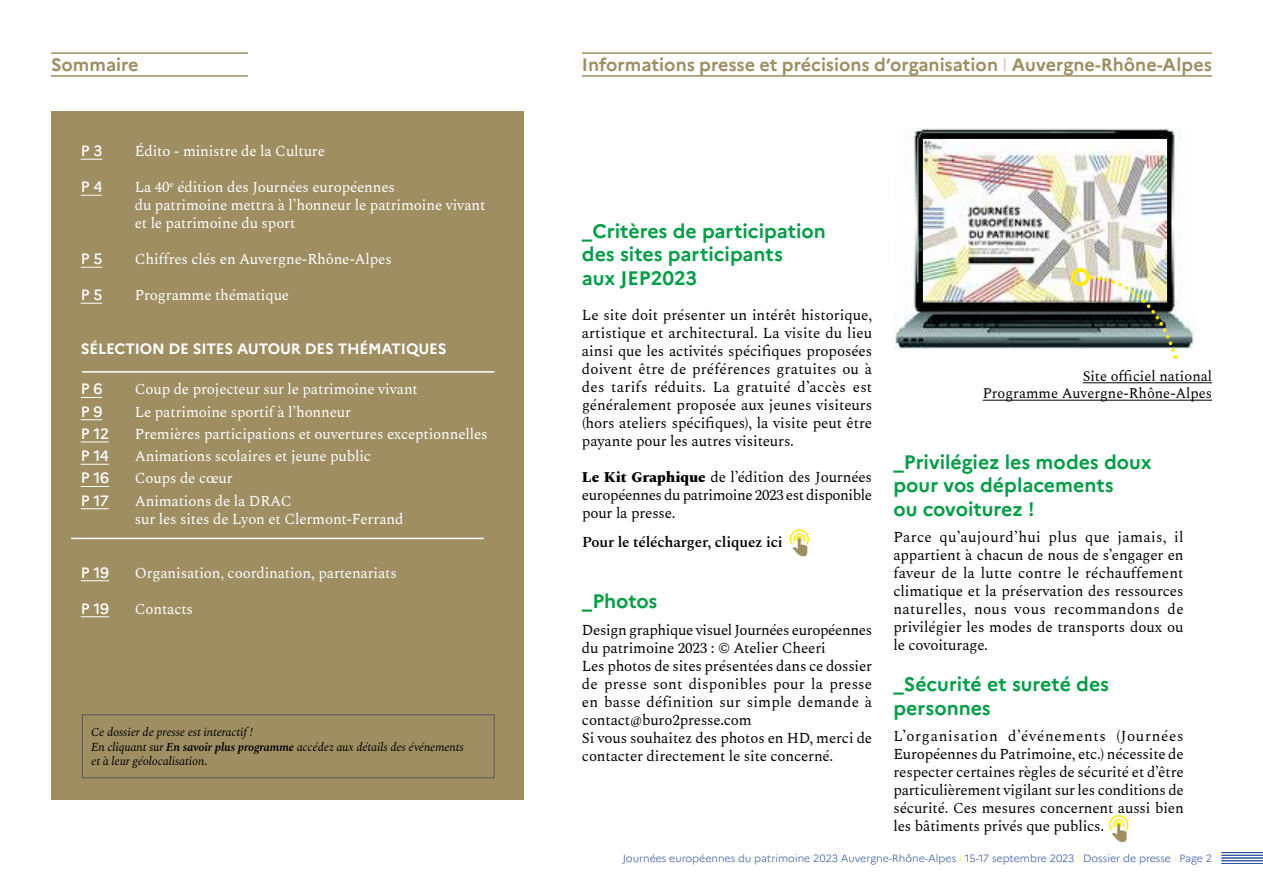
<style>
.page{position:relative;width:1263px;height:893px;background:#fff}
.page>*{position:absolute;margin:0;border:0;box-sizing:border-box;transform-origin:0 0}
.t1{font:700 19.5px/23.4px "Marianne";color:#009e45}
.t2{font:700 18px "Marianne";color:#9e8e62}
.t3{font:15px/18px "Spectral";letter-spacing:-.01em;color:#000;text-align:justify}
.t4{font:15px/18px "Spectral";letter-spacing:-.01em;color:#fff}
.t5{font:700 15px "Marianne";letter-spacing:-.01em;color:#fff}
.t6{font:500 15px "Marianne";letter-spacing:-.015em;color:#fff}
.t7{font:600 15px "Spectral";letter-spacing:-.01em;color:#000}
.t8{font:14.55px/17.4px "Spectral";color:#000;text-align:right}
.t9{font:italic 12px/14.4px "Spectral";letter-spacing:-.01em;color:#000}
.t10{font:300 10.5px "Marianne";color:#2f52a0}
.s1{font-weight:100}
.s2{font-weight:600}
.s3{font-style:normal}
.s4{font-weight:800}
.s5{font-weight:100;color:#ffe000}
</style>
<div class="page">
<hr style="left:1222px;top:852px;width:41px;height:1px;background:#2f52a0">
<hr style="left:1222px;top:855px;width:41px;height:1px;background:#2f52a0">
<hr style="left:1222px;top:858px;width:41px;height:1px;background:#2f52a0">
<hr style="left:1222px;top:860px;width:41px;height:1px;background:#2f52a0">
<hr style="left:1222px;top:863px;width:41px;height:1px;background:#2f52a0">
<div style="left:51px;top:111px;width:472px;height:688px;background:#9e8e62"></div>
<svg style="left:81px;top:159px;width:21px;height:1px"></svg>
<svg style="left:81px;top:195px;width:21px;height:1px"></svg>
<svg style="left:81px;top:267px;width:21px;height:1px"></svg>
<svg style="left:81px;top:303px;width:21px;height:1px"></svg>
<svg style="left:81px;top:397px;width:21px;height:1px"></svg>
<svg style="left:81px;top:419px;width:21px;height:1px"></svg>
<svg style="left:81px;top:442px;width:28px;height:1px"></svg>
<svg style="left:81px;top:464px;width:28px;height:1px"></svg>
<svg style="left:81px;top:486px;width:28px;height:1px"></svg>
<svg style="left:81px;top:508px;width:28px;height:1px"></svg>
<svg style="left:81px;top:580px;width:28px;height:1px"></svg>
<svg style="left:81px;top:616px;width:28px;height:1px"></svg>
<svg style="left:789px;top:529px;width:20px;height:27px"></svg>
<hr style="left:51px;top:52px;width:197px;height:2px;background:#9e8e62">
<hr style="left:51px;top:75px;width:197px;height:2px;background:#9e8e62">
<hr style="left:582px;top:52px;width:630px;height:2px;background:#9e8e62">
<hr style="left:582px;top:75px;width:630px;height:2px;background:#9e8e62">
<img style="left:893px;top:128px;width:302px;height:220px">
<img style="left:924px;top:139px;width:242px;height:163px">
<hr style="left:1083px;top:382px;width:129px;height:1px;background:#000">
<hr style="left:983px;top:400px;width:229px;height:1px;background:#000">
<img style="left:1087px;top:274px;width:90px;height:85px">
<div style="left:1071px;top:268px;width:18px;height:18px;border:4px solid #ffed00;border-radius:50%"></div>
<div style="left:82px;top:714px;width:413px;height:64px;border:1px solid #575756"></div>
<hr style="left:82px;top:371px;width:413px;height:2px;background:#fff">
<hr style="left:71px;top:538px;width:413px;height:1px;background:#fff">
<svg style="left:1109px;top:815px;width:19px;height:27px"></svg>
<p class="t2" style="left:51px;top:54px;width:89px">Sommaire</p>
<p class="t2" style="left:582px;top:54px;width:632px">Informations presse et précisions d’organisation <span class="s1">I</span> Auvergne-Rhône-Alpes</p>
<p class="t6" style="left:81px;top:142px;width:23px">P 3</p>
<p class="t4" style="left:135px;top:141px;width:192px">Édito - ministre de la Culture</p>
<p class="t6" style="left:81px;top:178px;width:23px">P 4</p>
<p class="t4" style="left:135px;top:177px;width:352px">La 40<sup>e</sup> édition des Journées européennes<br>du patrimoine mettra à l’honneur le patrimoine vivant et le patrimoine du sport</p>
<p class="t6" style="left:81px;top:250px;width:23px">P 5</p>
<p class="t4" style="left:135px;top:249px;width:258px">Chiffres clés en Auvergne-Rhône-Alpes</p>
<p class="t6" style="left:81px;top:286px;width:23px">P 5</p>
<p class="t4" style="left:135px;top:285px;width:156px">Programme thématique</p>
<p class="t5" style="left:81px;top:340px;width:367px">SÉLECTION DE SITES AUTOUR DES THÉMATIQUES</p>
<p class="t6" style="left:81px;top:380px;width:23px">P 6</p>
<p class="t4" style="left:135px;top:379px;width:285px">Coup de projecteur sur le patrimoine vivant</p>
<p class="t6" style="left:81px;top:402px;width:23px">P 9</p>
<p class="t4" style="left:135px;top:402px;width:218px">Le patrimoine sportif à l’honneur</p>
<p class="t6" style="left:81px;top:424px;width:30px">P 12</p>
<p class="t4" style="left:135px;top:424px;width:354px">Premières participations et ouvertures exceptionnelles</p>
<p class="t6" style="left:81px;top:447px;width:29px">P 14</p>
<p class="t4" style="left:135px;top:446px;width:238px">Animations scolaires et jeune public</p>
<p class="t6" style="left:81px;top:469px;width:30px">P 16</p>
<p class="t4" style="left:135px;top:468px;width:99px">Coups de cœur</p>
<p class="t6" style="left:81px;top:491px;width:30px">P 17</p>
<p class="t4" style="left:135px;top:491px;width:270px">Animations de la DRAC<br>sur les sites de Lyon et Clermont-Ferrand</p>
<p class="t6" style="left:81px;top:563px;width:30px">P 19</p>
<p class="t4" style="left:135px;top:563px;width:264px">Organisation, coordination, partenariats</p>
<p class="t6" style="left:81px;top:599px;width:30px">P 19</p>
<p class="t4" style="left:135px;top:599px;width:60px">Contacts</p>
<p class="t9" style="left:91px;top:724px;width:374px">Ce dossier de presse est interactif !<br>En cliquant sur <span class="s2">En savoir plus programme</span> accédez aux détails des événements et à leur géolocalisation<span class="s3">.</span></p>
<h1 class="t1" style="left:582px;top:219px;width:245px">_Critères de participation des sites participants<br>aux JEP2023</h1>
<p class="t3" style="left:582px;top:305px;width:292px">Le site doit présenter un intérêt historique, artistique et architectural. La visite du lieu ainsi que les activités spécifiques proposées doivent être de préférences gratuites ou à des tarifs réduits. La gratuité d’accès est généralement proposée aux jeunes visiteurs (hors ateliers spécifiques), la visite peut être payante pour les autres visiteurs.</p>
<p class="t3" style="left:582px;top:467px;width:292px"><span class="s4">Le Kit Graphique</span> de l’édition des Journées européennes du patrimoine 2023 est disponible pour la presse.</p>
<p class="t7" style="left:582px;top:531px;width:202px">Pour le télécharger, cliquez ici</p>
<h1 class="t1" style="left:582px;top:590px;width:77px">_Photos</h1>
<p class="t3" style="left:582px;top:620px;width:292px;text-align:left">Design graphique visuel Journées européennes du patrimoine 2023 : © Atelier Cheeri<br>Les photos de sites présentées dans ce dossier de presse sont disponibles pour la presse en basse définition sur simple demande à contact@buro2presse.com<br>Si vous souhaitez des photos en HD, merci de contacter directement le site concerné.</p>
<p class="t8" style="left:983px;top:366px;width:231px">Site officiel national<br>Programme Auvergne-Rhône-Alpes</p>
<h1 class="t1" style="left:893px;top:450px;width:260px">_Privilégiez les modes doux pour vos déplacements<br>ou covoiturez !</h1>
<p class="t3" style="left:893px;top:527px;width:292px">Parce qu’aujourd’hui plus que jamais, il appartient à chacun de nous de s’engager en faveur de la lutte contre le réchauffement climatique et la préservation des ressources naturelles, nous vous recommandons de privilégier les modes de transports doux ou le covoiturage.</p>
<h1 class="t1" style="left:893px;top:673px;width:217px">_Sécurité et sureté des personnes</h1>
<p class="t3" style="left:893px;top:726px;width:292px">L’organisation d’événements (Journées Européennes du Patrimoine, etc.) nécessite de respecter certaines règles de sécurité et d’être particulièrement vigilant sur les conditions de sécurité. Ces mesures concernent aussi bien les bâtiments privés que publics.</p>
<p class="t10" style="left:623px;top:850px;width:591px">Journées européennes du patrimoine 2023 Auvergne-Rhône-Alpes <span class="s5">I</span> 15-17 septembre 2023 <span class="s5">I</span> Dossier de presse <span class="s5">I</span> Page 2</p>
</div>
